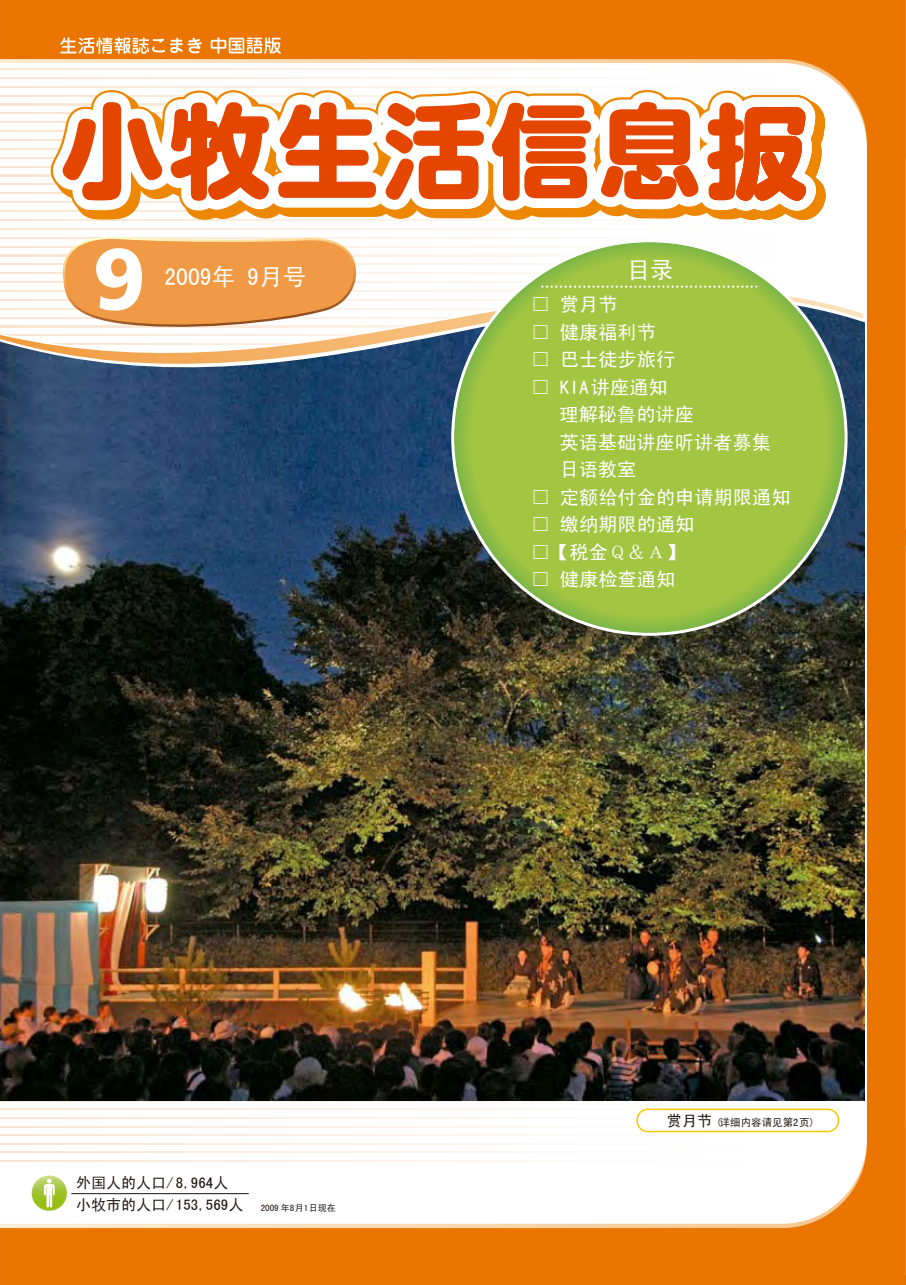
<style>
.page{position:relative;width:906px;height:1285px;background:#fff}
.page>*{position:absolute;margin:0;border:0;box-sizing:border-box;transform-origin:0 0}
.t1{font:23.7px "Sim Hei";color:#fff}
.t2{font:23.4px "Sim Hei";color:#fff}
.t3{font:19.2px/27.5px "Sim Hei";color:#fff}
.t4{font:15px "Sim Hei";color:#1d120d}
.t5{font:10.5px "Sim Hei";color:#1d120d}
.s1{font-size:9px}
.s2{font-size:15px}
</style>
<div class="page">
<svg style="left:0;top:0;width:905px;height:530px;background:#64635d"></svg>
<img style="left:0;top:530px;width:905px;height:754px">
<div style="left:470px;top:258px;width:358px;height:358px;background:#a2c542;border-radius:50%"></div>
<div style="left:637px;top:1109px;width:201px;height:22px;background:#fff;border-radius:11px"></div>
<div style="left:636px;top:1108px;width:203px;height:24px;border:2px solid #fbc700;border-radius:11px"></div>
<hr style="left:71px;top:1192px;width:178px;height:1px;background:#1d120d">
<svg style="left:0;top:7px;width:869px;height:329px"></svg>
<p class="t1" style="left:164px;top:264px;width:143px">2009年 9月号</p>
<p class="t2" style="left:627px;top:257px;width:48px">目录</p>
<p class="t3" style="left:531px;top:290px;width:88px">□ 赏月节</p>
<p class="t3" style="left:531px;top:318px;width:126px">□ 健康福利节</p>
<p class="t3" style="left:531px;top:345px;width:146px">□ 巴士徒步旅行</p>
<p class="t3" style="left:559px;top:373px;width:213px;text-indent:-28px">□ KIA 讲座通知<br>理解秘鲁的讲座<br>英语基础讲座听讲者募集日语教室</p>
<p class="t3" style="left:531px;top:483px;width:261px">□ 定额给付金的申请期限通知</p>
<p class="t3" style="left:531px;top:510px;width:165px">□ 缴纳期限的通知</p>
<p class="t3" style="left:531px;top:538px;width:155px">□【税金Ｑ＆Ａ】</p>
<p class="t3" style="left:531px;top:565px;width:146px">□ 健康检查通知</p>
<p class="t4" style="left:76px;top:1174px;width:154px">外国人的人口/ 8,964人</p>
<p class="t4" style="left:76px;top:1196px;width:261px">小牧市的人口/ 153,569人 <span class="s1">2009 年8月1日现在</span></p>
<p class="t5" style="left:667px;top:1116px;width:149px"><span class="s2">赏月节</span> (详细内容请见第2页)</p>
</div>
